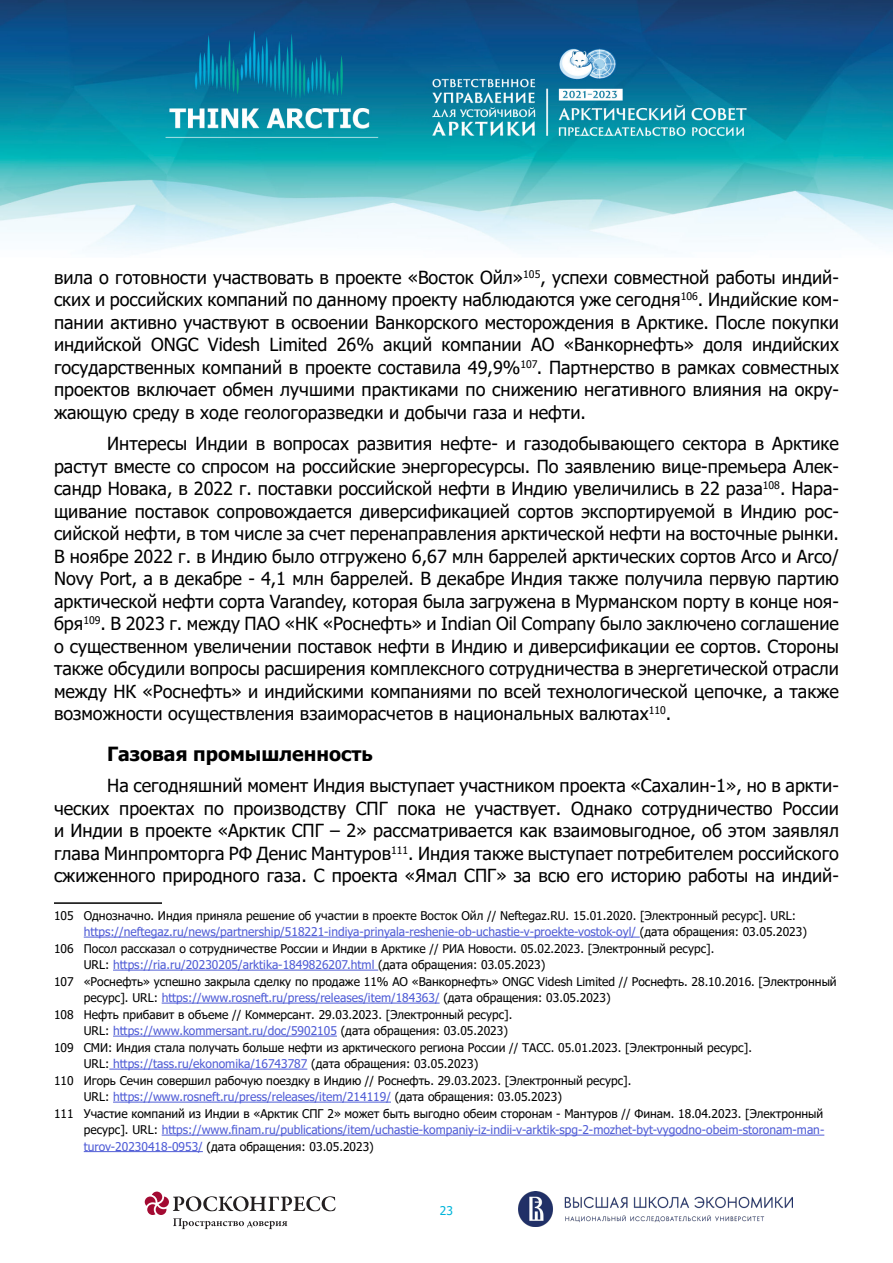
<style>
.page{position:relative;width:893px;height:1263px;background:#fff}
.page>*{position:absolute;margin:0;border:0;box-sizing:border-box;transform-origin:0 0}
.заголовок_нумер{font:700 19.5px "Tahoma";color:#000}
.Основной_текст{font:18px/22.5px "Tahoma";color:#000;text-align:justify}
.сноски{font:12px/16.5px "Tahoma";color:#000}
.t1{font:12px "Tahoma";color:#00b5da}
.s1{color:#4f5cd6}
</style>
<div class="page">
<img style="left:0;top:0;width:893px;height:252px">
<img style="left:519px;top:1191px;width:274px;height:35px">
<svg style="left:145px;top:1191px;width:191px;height:38px"></svg>
<hr style="left:54px;top:902px;width:108px;height:2px;background:#000">
<hr style="left:84px;top:937px;width:556px;height:1px;background:#4f5cd6">
<hr style="left:113px;top:970px;width:265px;height:1px;background:#4f5cd6">
<hr style="left:162px;top:1003px;width:278px;height:1px;background:#4f5cd6">
<hr style="left:113px;top:1036px;width:224px;height:1px;background:#4f5cd6">
<hr style="left:109px;top:1069px;width:198px;height:1px;background:#4f5cd6">
<hr style="left:113px;top:1102px;width:278px;height:1px;background:#4f5cd6">
<hr style="left:162px;top:1135px;width:662px;height:1px;background:#4f5cd6">
<hr style="left:84px;top:1151px;width:119px;height:1px;background:#4f5cd6">
<p class="Основной_текст" style="left:54px;top:267px;width:786px">вила о готовности участвовать в проекте «Восток Ойл»<sup>105</sup>, успехи совместной работы индий&shy;ских и российских компаний по данному проекту наблюдаются уже сегодня<sup>106</sup>. Индийские ком&shy;пании активно участвуют в освоении Ванкорского месторождения в Арктике. После покупки индийской ONGC Videsh Limited 26% акций компании АО «Ванкорнефть» доля индийских государственных компаний в проекте составила 49,9%<sup>107</sup>. Партнерство в рамках совместных проектов включает обмен лучшими практиками по снижению негативного влияния на окру&shy;жающую среду в ходе геологоразведки и добычи газа и нефти.</p>
<p class="Основной_текст" style="left:54px;top:433px;width:786px;text-indent:53px">Интересы Индии в вопросах развития нефте- и газодобывающего сектора в Арктике растут вместе со спросом на российские энергоресурсы. По заявлению вице-премьера Алек&shy;сандр Новака, в 2022 г. поставки российской нефти в Индию увеличились в 22 раза<sup>108</sup>. Нара&shy;щивание поставок сопровождается диверсификацией сортов экспортируемой в Индию рос&shy;сийской нефти, в том числе за счет перенаправления арктической нефти на восточные рынки.<br>В ноябре 2022 г. в Индию было отгружено 6,67 млн баррелей арктических сортов Arco и Arco/ Novy Port, а в декабре - 4,1 млн баррелей. В декабре Индия также получила первую партию арктической нефти сорта Varandey, которая была загружена в Мурманском порту в конце ноя&shy;бря<sup>109</sup>. В 2023 г. между ПАО «НК «Роснефть» и Indian Oil Company было заключено соглашение о существенном увеличении поставок нефти в Индию и диверсификации ее сортов. Стороны также обсудили вопросы расширения комплексного сотрудничества в энергетической отрасли между НК «Роснефть» и индийскими компаниями по всей технологической цепочке, а также возможности осуществления взаиморасчетов в национальных валютах<sup>110</sup>.</p>
<p class="заголовок_нумер" style="left:107px;top:740px;width:267px">Газовая промышленность</p>
<p class="Основной_текст" style="left:54px;top:775px;width:786px;text-indent:53px">На сегодняшний момент Индия выступает участником проекта «Сахалин-1», но в аркти&shy;ческих проектах по производству СПГ пока не участвует. Однако сотрудничество России и Индии в проекте «Арктик СПГ – 2» рассматривается как взаимовыгодное, об этом заявлял глава Минпромторга РФ Денис Мантуров<sup>111</sup>. Индия также выступает потребителем российского сжиженного природного газа. С проекта «Ямал СПГ» за всю его историю работы на индий-</p>
<p class="сноски" style="left:84px;top:908px;width:725px;text-indent:-30px">105 Однозначно. Индия приняла решение об участии в проекте Восток Ойл // Neftegaz.RU. 15.01.2020. [Электронный ресурс]. URL: <span class="s1">https://neftegaz.ru/news/partnership/518221-indiya-prinyala-reshenie-ob-uchastie-v-proekte-vostok-oyl/</span> (дата обращения: 03.05.2023)</p>
<p class="сноски" style="left:84px;top:941px;width:632px;text-indent:-30px">106 Посол рассказал о сотрудничестве России и Индии в Арктике // РИА Новости. 05.02.2023. [Электронный ресурс].<br>URL: <span class="s1">https://ria.ru/20230205/arktika-1849826207.html</span> (дата обращения: 03.05.2023)</p>
<p class="сноски" style="left:84px;top:974px;width:754px;text-indent:-30px">107 «Роснефть» успешно закрыла сделку по продаже 11% АО «Ванкорнефть» ONGC Videsh Limited // Роснефть. 28.10.2016. [Электронный ресурс]. URL: <span class="s1">https://www.rosneft.ru/press/releases/item/184363/</span> (дата обращения: 03.05.2023)</p>
<p class="сноски" style="left:84px;top:1007px;width:430px;text-indent:-30px">108 Нефть прибавит в объеме // Коммерсант. 29.03.2023. [Электронный ресурс].<br>URL: <span class="s1">https://www.kommersant.ru/doc/5902105</span> (дата обращения: 03.05.2023)</p>
<p class="сноски" style="left:84px;top:1040px;width:670px;text-indent:-30px">109 СМИ: Индия стала получать больше нефти из арктического региона России // ТАСС. 05.01.2023. [Электронный ресурс].<br>URL: <span class="s1">https://tass.ru/ekonomika/16743787</span> (дата обращения: 03.05.2023)</p>
<p class="сноски" style="left:84px;top:1073px;width:549px;text-indent:-30px">110 Игорь Сечин совершил рабочую поездку в Индию // Роснефть. 29.03.2023. [Электронный ресурс].<br>URL: <span class="s1">https://www.rosneft.ru/press/releases/item/214119/</span> (дата обращения: 03.05.2023)</p>
<p class="сноски" style="left:84px;top:1106px;width:742px;text-align:justify;text-indent:-30px">111 Участие компаний из Индии в «Арктик СПГ 2» может быть выгодно обеим сторонам - Мантуров // Финам. 18.04.2023. [Электронный ресурс]. URL: <span class="s1">https://www.finam.ru/publications/item/uchastie-kompaniy-iz-indii-v-arktik-spg-2-mozhet-byt-vygodno-obeim-storonam-man&shy;turov-20230418-0953/</span> (дата обращения: 03.05.2023)</p>
<p class="t1" style="left:440px;top:1203px;width:15px">23</p>
</div>
